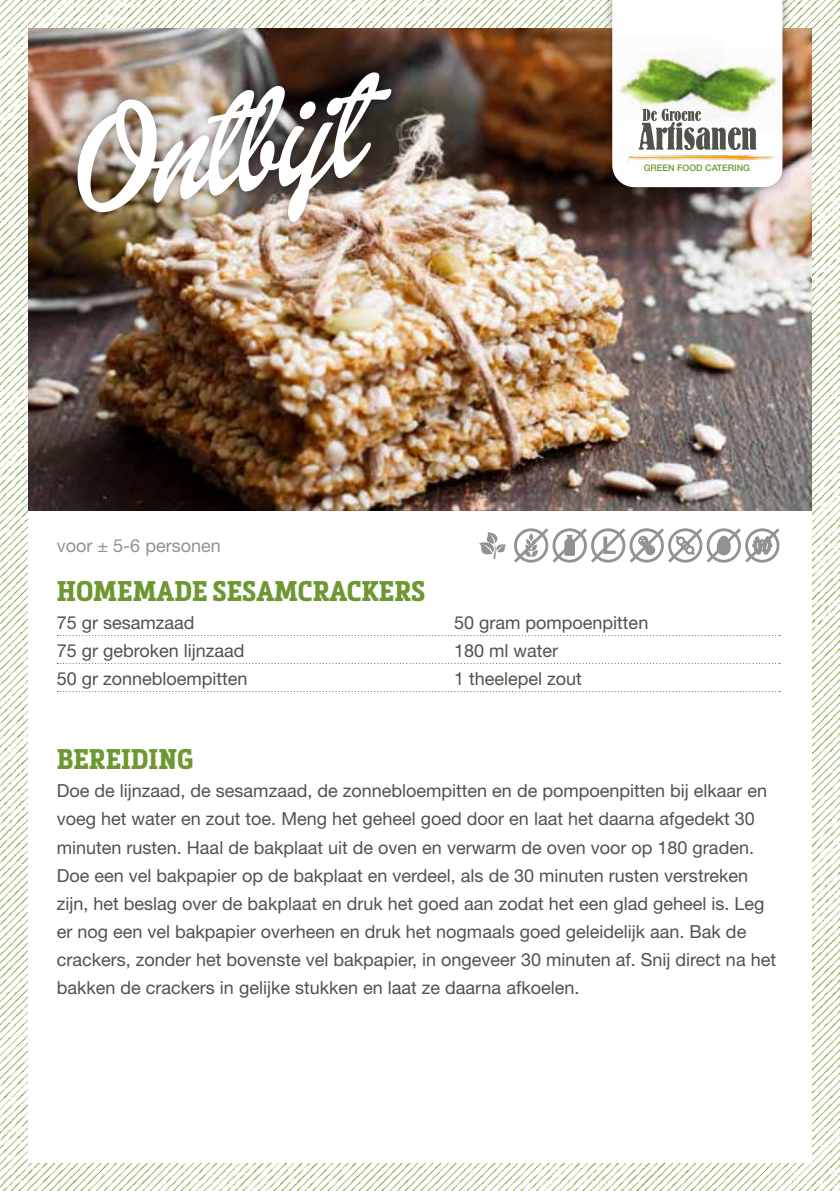
<style>
.page{position:relative;width:840px;height:1191px;background:#fff}
.page>*{position:absolute;margin:0;border:0;box-sizing:border-box;transform-origin:0 0}
.t1{font:150px "Dollie Script Personal Use";color:#fff}
.t2{font:700 28px "Metronic Slab Narrow";color:#6e9631}
.t3{font:18px/28px "Helvetica Neue LT Std";color:#50534a}
.t4{font:18px "Helvetica Neue LT Std";color:#929292}
.t5{font:500 9px "Helvetica Neue LT Std";color:#6e9631}
</style>
<div class="page">
<img style="left:0;top:0;width:839px;height:1191px">
<div style="left:28px;top:28px;width:783px;height:1134px;background:#fff"></div>
<img style="left:28px;top:28px;width:783px;height:482px">
<div style="left:68px;top:63px;width:332px;height:168px;background:#000;opacity:.35"></div>
<svg style="left:57px;top:635px;width:722px;height:1px"></svg>
<svg style="left:57px;top:663px;width:722px;height:1px"></svg>
<svg style="left:57px;top:691px;width:722px;height:1px"></svg>
<div style="left:601px;top:0;width:192px;height:198px;background:#000;opacity:.35"></div>
<img style="left:609px;top:37px;width:3px;height:85px">
<img style="left:782px;top:48px;width:3px;height:84px">
<img style="left:782px;top:153px;width:5px;height:9px">
<svg style="left:612px;top:0;width:170px;height:187px"></svg>
<svg style="left:479px;top:528px;width:301px;height:35px"></svg>
<h1 class="t1" style="left:61px;top:82px;width:293px;rotate:-8deg">Ontbijt</h1>
<p class="t4" style="left:57px;top:534px;width:165px">voor ± 5-6 personen</p>
<p class="t5" style="left:643px;top:163px;width:108px">GREEN FOOD CATERING</p>
<h2 class="t2" style="left:57px;top:575px;width:370px">HOMEMADE SESAMCRACKERS</h2>
<p class="t3" style="left:57px;top:609px;width:139px">75 gr sesamzaad</p>
<p class="t3" style="left:454px;top:609px;width:196px">50 gram pompoenpitten</p>
<p class="t3" style="left:57px;top:637px;width:189px">75 gr gebroken lijnzaad</p>
<p class="t3" style="left:454px;top:637px;width:106px">180 ml water</p>
<p class="t3" style="left:57px;top:665px;width:192px">50 gr zonnebloempitten</p>
<p class="t3" style="left:454px;top:665px;width:129px">1 theelepel zout</p>
<h2 class="t2" style="left:57px;top:743px;width:138px">BEREIDING</h2>
<p class="t3" style="left:57px;top:777px;width:720px">Doe de lijnzaad, de sesamzaad, de zonnebloempitten en de pompoenpitten bij elkaar en voeg het water en zout toe. Meng het geheel goed door en laat het daarna afgedekt 30 minuten rusten. Haal de bakplaat uit de oven en verwarm de oven voor op 180 graden.<br>Doe een vel bakpapier op de bakplaat en verdeel, als de 30 minuten rusten verstreken zijn, het beslag over de bakplaat en druk het goed aan zodat het een glad geheel is. Leg er nog een vel bakpapier overheen en druk het nogmaals goed geleidelijk aan. Bak de crackers, zonder het bovenste vel bakpapier, in ongeveer 30 minuten af. Snij direct na het bakken de crackers in gelijke stukken en laat ze daarna afkoelen.</p>
</div>
